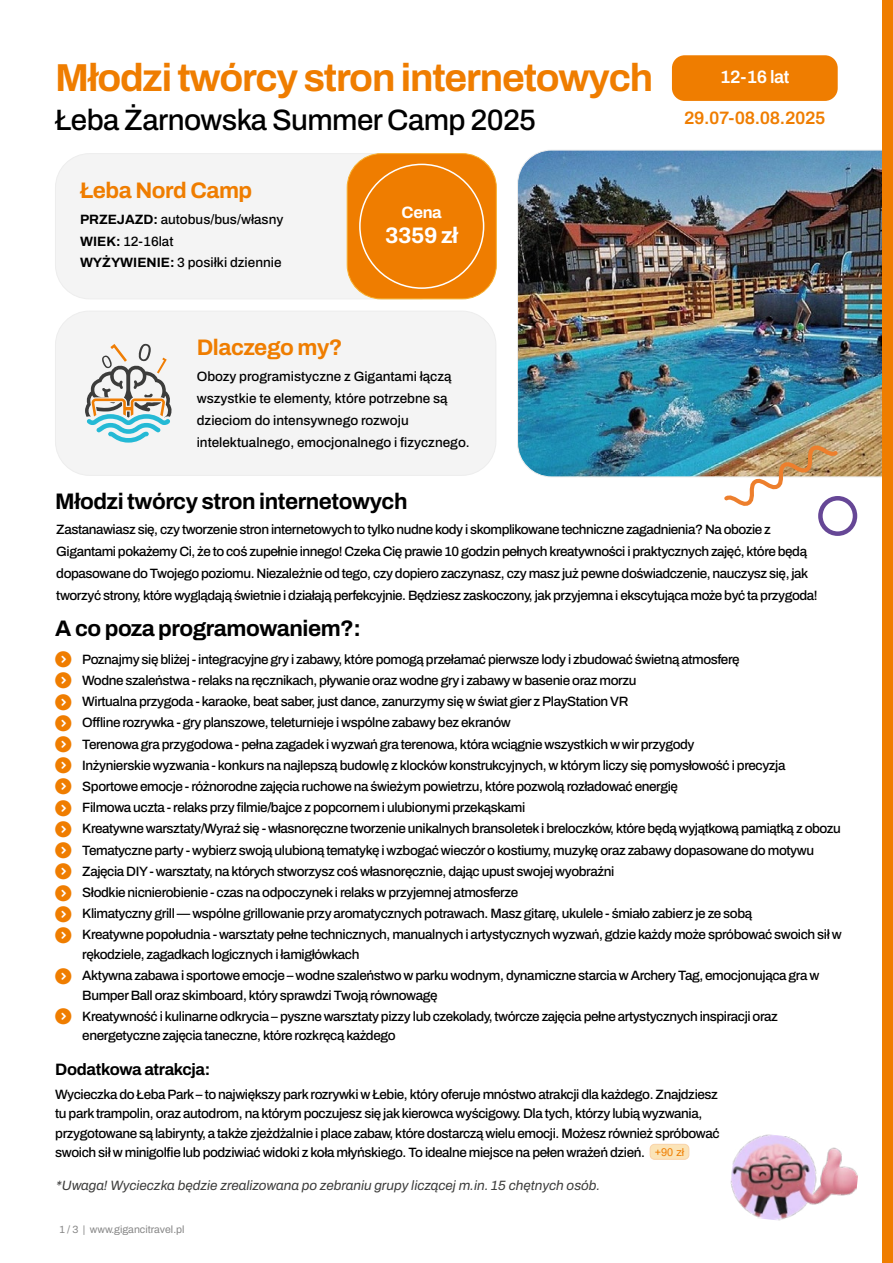
<style>
.page{position:relative;width:893px;height:1263px;background:#fff}
.page>*{position:absolute;margin:0;border:0;box-sizing:border-box;transform-origin:0 0}
.t1{font:700 39px "Archivo";letter-spacing:-.03em;color:#ef7d00}
.t2{font:500 29.55px "Archivo";letter-spacing:-.02em;color:#000}
.t3{font:700 22.5px "Archivo";letter-spacing:-.02em;color:#000}
.t4{font:700 22.5px "Archivo";letter-spacing:-.02em;color:#ef7d00}
.t5{font:700 22.5px "Archivo";letter-spacing:-.02em;color:#fff}
.t6{font:600 18px "Archivo";letter-spacing:-.02em;color:#ef7d00}
.t7{font:600 18px "Archivo";letter-spacing:-.02em;color:#fff}
.t8{font:700 16.5px "Archivo";letter-spacing:-.02em;color:#000}
.t9{font:700 16.5px "Archivo";color:#fff}
.t10{font:500 13.5px/21.1px "Archivo";letter-spacing:-.03em;color:#000}
.t11{font:500 13.5px/21.8px "Archivo";color:#000}
.t12{font:italic 13.5px "Archivo";color:#3c3c3b}
.t13{font:10.95px "Arial";color:#ef7d00}
.t14{font:10.5px "Archivo";color:#878787}
.s1{font-weight:700}
</style>
<div class="page">
<img style="left:517px;top:150px;width:365px;height:327px">
<div style="left:55px;top:154px;width:441px;height:145px;background:#f4f4f4;border-radius:34px"></div>
<div style="left:55px;top:153px;width:441px;height:146px;border:1px solid #ededed;border-radius:34px"></div>
<div style="left:55px;top:311px;width:441px;height:164px;background:#f4f4f4;border-radius:34px"></div>
<div style="left:55px;top:311px;width:441px;height:164px;border:1px solid #ededed;border-radius:34px"></div>
<div style="left:650px;top:1144px;width:39px;height:15px;background:#fbe4b8;border-radius:4px"></div>
<div style="left:650px;top:1144px;width:39px;height:15px;border:1px solid #ef7d00;border-radius:4px"></div>
<div style="left:882px;top:0;width:11px;height:1263px;background:#ef7d00"></div>
<div style="left:400px;top:150px;width:100px;height:153px;border:8px solid #fff;border-radius:34px"></div>
<div style="left:347px;top:154px;width:149px;height:145px;background:#ef7d00;border-radius:34px"></div>
<div style="left:347px;top:153px;width:149px;height:146px;border:1px solid #f6af2d;border-radius:34px"></div>
<img style="left:724px;top:445px;width:114px;height:61px">
<div style="left:818px;top:496px;width:39px;height:40px;border:4px solid #664796;border-radius:50%"></div>
<svg style="left:85px;top:344px;width:87px;height:99px"></svg>
<div style="left:672px;top:55px;width:166px;height:46px;background:#ef7d00;border-radius:13px"></div>
<img style="left:730px;top:1134px;width:128px;height:87px">
<h1 class="t1" style="left:55px;top:48px;width:600px">Młodzi twórcy stron internetowych</h1>
<h2 class="t2" style="left:55px;top:97px;width:482px">Łeba Żarnowska Summer Camp 2025</h2>
<h3 class="t4" style="left:80px;top:173px;width:174px">Łeba Nord Camp</h3>
<p class="t11" style="left:80px;top:209px;width:205px"><span class="s1">PRZEJAZD:</span> autobus/bus/własny<br><span class="s1">WIEK:</span> 12-16lat<br><span class="s1">WYŻYWIENIE:</span> 3 posiłki dziennie</p>
<h3 class="t4" style="left:197px;top:331px;width:148px">Dlaczego my?</h3>
<p class="t9" style="left:402px;top:200px;width:42px">Cena</p>
<h3 class="t5" style="left:385px;top:218px;width:74px">3359 zł</h3>
<p class="t11" style="left:197px;top:366px;width:275px">Obozy programistyczne z Gigantami łączą wszystkie te elementy, które potrzebne są dzieciom do intensywnego rozwoju intelektualnego, emocjonalnego i fizycznego.</p>
<h3 class="t7" style="left:720px;top:63px;width:71px">12-16 lat</h3>
<h3 class="t6" style="left:684px;top:105px;width:143px">29.07-08.08.2025</h3>
<h3 class="t3" style="left:55px;top:484px;width:354px">Młodzi twórcy stron internetowych</h3>
<p class="t10" style="left:56px;top:519px;width:763px;line-height:21.9px">Zastanawiasz się, czy tworzenie stron internetowych to tylko nudne kody i skomplikowane techniczne zagadnienia? Na obozie z Gigantami pokażemy Ci, że to coś zupełnie innego! Czeka Cię prawie 10 godzin pełnych kreatywności i praktycznych zajęć, które będą dopasowane do Twojego poziomu. Niezależnie od tego, czy dopiero zaczynasz, czy masz już pewne doświadczenie, nauczysz się, jak tworzyć strony, które wyglądają świetnie i działają perfekcyjnie. Będziesz zaskoczony, jak przyjemna i ekscytująca może być ta przygoda!</p>
<h3 class="t3" style="left:55px;top:611px;width:307px">A co poza programowaniem?:</h3>
<p class="t10" style="left:82px;top:648px;width:761px">Poznajmy się bliżej - integracyjne gry i zabawy, które pomogą przełamać pierwsze lody i zbudować świetną atmosferę<br>Wodne szaleństwa - relaks na ręcznikach, pływanie oraz wodne gry i zabawy w basenie oraz morzu<br>Wirtualna przygoda - karaoke, beat saber, just dance, zanurzymy się w świat gier z PlayStation VR<br>Offline rozrywka - gry planszowe, teleturnieje i wspólne zabawy bez ekranów<br>Terenowa gra przygodowa - pełna zagadek i wyzwań gra terenowa, która wciągnie wszystkich w wir przygody<br>Inżynierskie wyzwania - konkurs na najlepszą budowlę z klocków konstrukcyjnych, w którym liczy się pomysłowość i precyzja Sportowe emocje - różnorodne zajęcia ruchowe na świeżym powietrzu, które pozwolą rozładować energię<br>Filmowa uczta - relaks przy filmie/bajce z popcornem i ulubionymi przekąskami<br>Kreatywne warsztaty/Wyraź się - własnoręczne tworzenie unikalnych bransoletek i breloczków, które będą wyjątkową pamiątką z obozu Tematyczne party - wybierz swoją ulubioną tematykę i wzbogać wieczór o kostiumy, muzykę oraz zabawy dopasowane do motywu Zajęcia DIY - warsztaty, na których stworzysz coś własnoręcznie, dając upust swojej wyobraźni<br>Słodkie nicnierobienie - czas na odpoczynek i relaks w przyjemnej atmosferze<br>Klimatyczny grill — wspólne grillowanie przy aromatycznych potrawach. Masz gitarę, ukulele - śmiało zabierz je ze sobą<br>Kreatywne popołudnia - warsztaty pełne technicznych, manualnych i artystycznych wyzwań, gdzie każdy może spróbować swoich sił w</p>
<p class="t10" style="left:82px;top:944px;width:739px">rękodziele, zagadkach logicznych i łamigłówkach<br>Aktywna zabawa i sportowe emocje – wodne szaleństwo w parku wodnym, dynamiczne starcia w Archery Tag, emocjonująca gra w</p>
<p class="t10" style="left:82px;top:984px;width:697px">Bumper Ball oraz skimboard, który sprawdzi Twoją równowagę<br>Kreatywność i kulinarne odkrycia – pyszne warsztaty pizzy lub czekolady, twórcze zajęcia pełne artystycznych inspiracji oraz</p>
<p class="t10" style="left:82px;top:1025px;width:315px">energetyczne zajęcia taneczne, które rozkręcą każdego</p>
<p class="t8" style="left:55px;top:1057px;width:157px">Dodatkowa atrakcja:</p>
<p class="t10" style="left:55px;top:1084px;width:666px;line-height:19.5px">Wycieczka do Łeba Park – to największy park rozrywki w Łebie, który oferuje mnóstwo atrakcji dla każdego. Znajdziesz tu park trampolin, oraz autodrom, na którym poczujesz się jak kierowca wyścigowy. Dla tych, którzy lubią wyzwania, przygotowane są labirynty, a także zjeżdżalnie i place zabaw, które dostarczą wielu emocji. Możesz również spróbować swoich sił w minigolfie lub podziwiać widoki z koła młyńskiego. To idealne miejsce na pełen wrażeń dzień.</p>
<p class="t13" style="left:655px;top:1144px;width:31px">+90 zł</p>
<p class="t12" style="left:56px;top:1175px;width:545px">*Uwaga! Wycieczka będzie zrealizowana po zebraniu grupy liczącej m.in. 15 chętnych osób.</p>
<p class="t14" style="left:60px;top:1221px;width:127px">1 / 3 | www.gigancitravel.pl</p>
</div>
